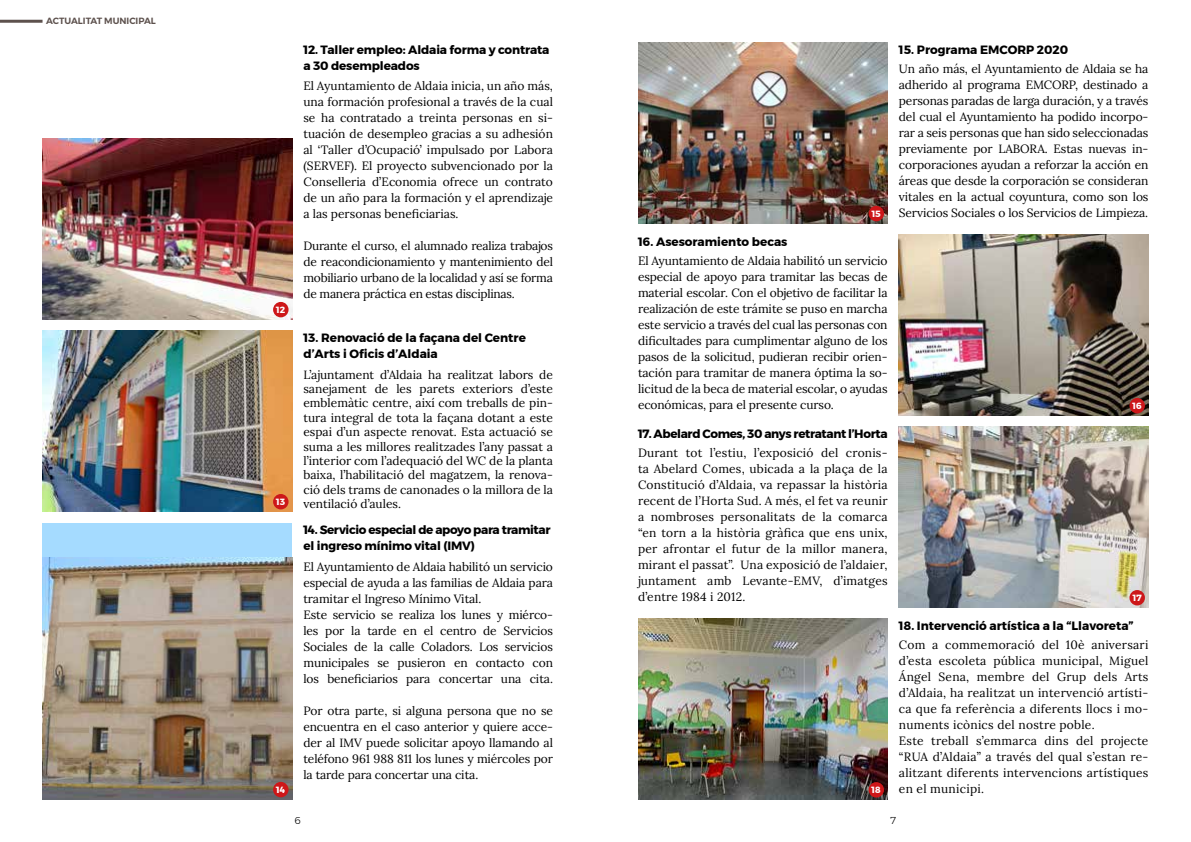
<style>
.page{position:relative;width:1191px;height:842px;background:#fff}
.page>*{position:absolute;margin:0;border:0;box-sizing:border-box;transform-origin:0 0}
.t1{font:12px/16px "Lora";letter-spacing:-.005em;color:#000;text-align:justify}
.t2{font:12px/16px "Lora";letter-spacing:.02em;color:#000}
.t3{font:700 12px/16px "Montserrat";letter-spacing:-.01em;color:#000}
.t4{font:700 12px/16px "Montserrat";letter-spacing:-.03em;color:#000}
.t5{font:300 10px "Montserrat";color:#000}
.t6{font:600 9px "Montserrat";color:#5d514d}
.t7{font:700 9px "Montserrat";color:#fff}
</style>
<div class="page">
<img style="left:43px;top:331px;width:249px;height:180px">
<img style="left:43px;top:139px;width:249px;height:180px">
<img style="left:638px;top:43px;width:249px;height:180px">
<img style="left:638px;top:619px;width:249px;height:180px">
<img style="left:899px;top:235px;width:249px;height:180px">
<div style="left:43px;top:523px;width:249px;height:276px;background:#a5dbff"></div>
<img style="left:43px;top:558px;width:249px;height:241px">
<hr style="left:0;top:20px;width:43px;height:3px;background:#5d514d">
<div style="left:273px;top:302px;width:15px;height:15px;background:#cd1719;border-radius:50%"></div>
<div style="left:273px;top:494px;width:15px;height:15px;background:#cd1719;border-radius:50%"></div>
<div style="left:273px;top:782px;width:15px;height:15px;background:#cd1719;border-radius:50%"></div>
<div style="left:868px;top:206px;width:16px;height:15px;background:#cd1719;border-radius:50%"></div>
<div style="left:1129px;top:398px;width:15px;height:15px;background:#cd1719;border-radius:50%"></div>
<img style="left:899px;top:427px;width:249px;height:180px">
<div style="left:1129px;top:590px;width:15px;height:15px;background:#cd1719;border-radius:50%"></div>
<div style="left:868px;top:782px;width:16px;height:15px;background:#cd1719;border-radius:50%"></div>
<p class="t6" style="left:46px;top:14px;width:111px">ACTUALITAT MUNICIPAL</p>
<p class="t7" style="left:276px;top:302px;width:11px">12</p>
<p class="t7" style="left:276px;top:494px;width:11px">13</p>
<p class="t7" style="left:276px;top:783px;width:11px">14</p>
<p class="t3" style="left:303px;top:42px;width:247px">12. Taller empleo: Aldaia forma y contrata a 30 desempleados</p>
<p class="t1" style="left:303px;top:77px;width:251px">El Ayuntamiento de Aldaia inicia, un año más, una formación profesional a través de la cual se ha contratado a treinta personas en si&shy;tuación de desempleo gracias a su adhesión al ‘Taller d’Ocupació’ impulsado por Labora (SERVEF). El proyecto subvencionado por la Conselleria d’Economia ofrece un contrato de un año para la formación y el aprendizaje a las personas beneficiarias.</p>
<p class="t1" style="left:303px;top:237px;width:251px">Durante el curso, el alumnado realiza trabajos de reacondicionamiento y mantenimiento del mobiliario urbano de la localidad y así se forma de manera práctica en estas disciplinas.</p>
<p class="t3" style="left:303px;top:330px;width:224px">13. Renovació de la façana del Centre d’Arts i Oficis d’Aldaia</p>
<p class="t1" style="left:303px;top:366px;width:251px;line-height:14.4px">L’ajuntament d’Aldaia ha realitzat labors de sanejament de les parets exteriors d’este emblemàtic centre, així com treballs de pin&shy;tura integral de tota la façana dotant a este espai d’un aspecte renovat. Esta actuació se suma a les millores realitzades l’any passat a l’interior com l’adequació del WC de la planta baixa, l’habilitació del magatzem, la renova&shy;ció dels trams de canonades o la millora de la ventilació d’aules.</p>
<p class="t4" style="left:303px;top:522px;width:249px">14. Servicio especial de apoyo para tramitar el ingreso mínimo vital (IMV)</p>
<p class="t1" style="left:303px;top:557px;width:251px;text-align:left">El Ayuntamiento de Aldaia habilitó un servicio especial de ayuda a las familias de Aldaia para tramitar el Ingreso Mínimo Vital.<br>Este servicio se realiza los lunes y miérco&shy;les por la tarde en el centro de Servicios Sociales de la calle Coladors. Los servicios municipales se pusieron en contacto con los beneficiarios para concertar una cita.</p>
<p class="t1" style="left:303px;top:701px;width:251px">Por otra parte, si alguna persona que no se encuentra en el caso anterior y quiere acce&shy;der al IMV puede solicitar apoyo llamando al teléfono 961 988 811 los lunes y miércoles por la tarde para concertar una cita.</p>
<p class="t3" style="left:638px;top:234px;width:151px">16. Asesoramiento becas</p>
<p class="t7" style="left:871px;top:206px;width:11px">15</p>
<p class="t1" style="left:638px;top:251px;width:251px">El Ayuntamiento de Aldaia habilitó un servicio especial de apoyo para tramitar las becas de material escolar. Con el objetivo de facilitar la realización de este trámite se puso en marcha este servicio a través del cual las personas con dificultades para cumplimentar alguno de los pasos de la solicitud, pudieran recibir orien&shy;tación para tramitar de manera óptima la so&shy;licitud de la beca de material escolar, o ayudas económicas, para el presente curso.</p>
<p class="t4" style="left:638px;top:426px;width:251px">17. Abelard Comes, 30 anys retratant l’Horta</p>
<p class="t1" style="left:638px;top:444px;width:251px">Durant tot l’estiu, l’exposició del cronis&shy;ta Abelard Comes, ubicada a la plaça de la Constitució d’Aldaia, va repassar la història recent de l’Horta Sud. A més, el fet va reunir a nombroses personalitats de la comarca “en torn a la història gràfica que ens unix, per afrontar el futur de la millor manera, mirant el passat”. Una exposició de l’aldaier, juntament amb Levante-EMV, d’imatges d’entre 1984 i 2012.</p>
<p class="t7" style="left:871px;top:782px;width:11px">18</p>
<p class="t3" style="left:899px;top:42px;width:171px">15. Programa EMCORP 2020</p>
<p class="t1" style="left:899px;top:60px;width:251px">Un año más, el Ayuntamiento de Aldaia se ha adherido al programa EMCORP, destinado a personas paradas de larga duración, y a través del cual el Ayuntamiento ha podido incorpo&shy;rar a seis personas que han sido seleccionadas previamente por LABORA. Estas nuevas in&shy;corporaciones ayudan a reforzar la acción en áreas que desde la corporación se consideran vitales en la actual coyuntura, como son los Servicios Sociales o los Servicios de Limpieza.</p>
<p class="t7" style="left:1132px;top:398px;width:11px">16</p>
<p class="t7" style="left:1132px;top:590px;width:10px">17</p>
<p class="t3" style="left:899px;top:618px;width:236px">18. Intervenció artística a la “Llavoreta”</p>
<p class="t2" style="left:899px;top:636px;width:251px">Com a commemoració del 10è aniversari d’esta escoleta pública municipal, Miguel Ángel Sena, membre del Grup dels Arts d’Aldaia, ha realitzat un intervenció artísti&shy;ca que fa referència a diferents llocs i mo&shy;numents icònics del nostre poble.<br>Este treball s’emmarca dins del projecte “RUA d’Aldaia” a través del qual s’estan re&shy;alitzant diferents intervencions artístiques en el municipi.</p>
<p class="t5" style="left:294px;top:813px;width:8px">6</p>
<p class="t5" style="left:890px;top:813px;width:7px">7</p>
</div>
